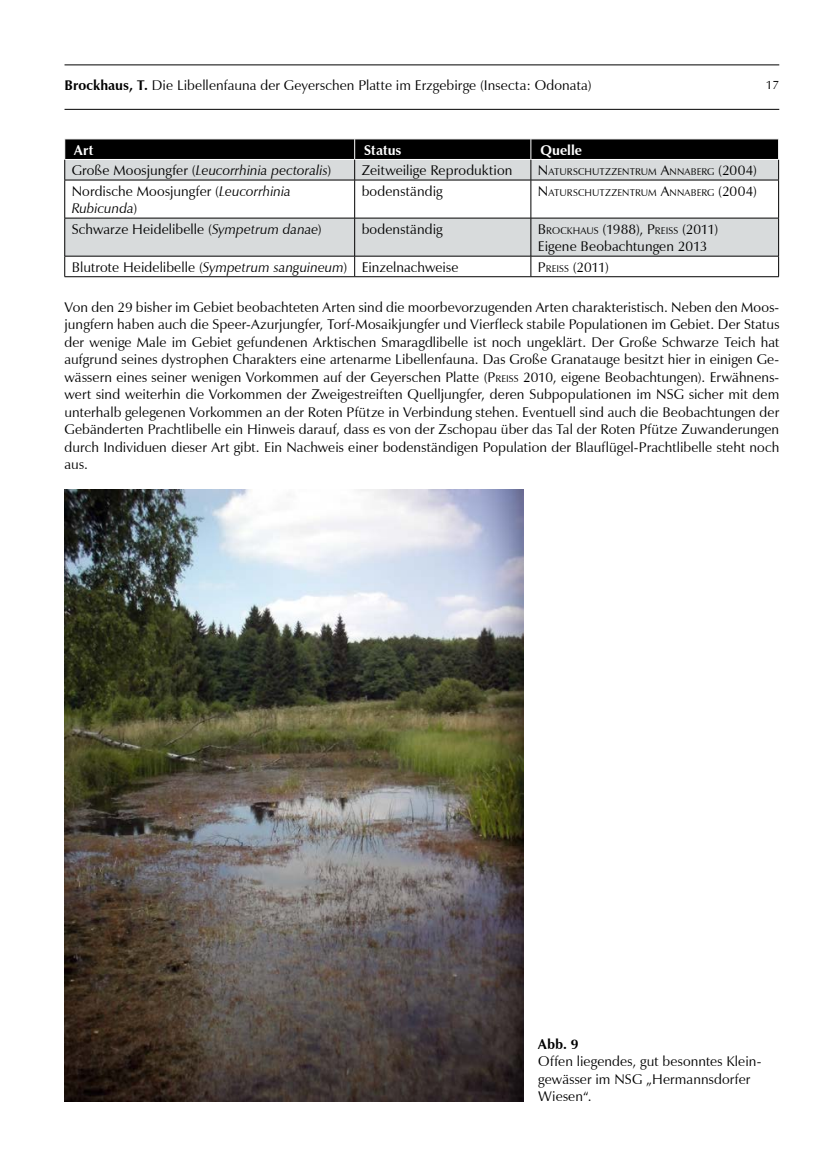
<style>
.page{position:relative;width:819px;height:1166px;background:#fff}
.page>*{position:absolute;margin:0;border:0;box-sizing:border-box;transform-origin:0 0}
.t1{font:14px/17.5px "Zapf Humanist 601 BT";letter-spacing:.005em;color:#000}
.t2{font:italic 14px "Zapf Humanist 601 BT";color:#000}
.t3{font:700 14px "Zapf Humanist 601 BT";letter-spacing:.005em;color:#fff}
.t4{font:700 14px "Zapf Humanist 601 BT";color:#000}
.t5{font:12.25px "Zapf Humanist 601 BT";color:#000}
.t6{font:9.8px "Zapf Humanist 601 BT";letter-spacing:.01em;color:#000}
.s1{font-weight:700}
.s2{font-style:normal}
.s3{font-size:14px}
.s4{font-style:italic}
.s5{font-style:inherit}
.s6{font-size:9.8px}
</style>
<div class="page">
<hr style="left:64px;top:65px;width:715px;height:1px;background:#000">
<hr style="left:64px;top:109px;width:715px;height:1px;background:#000">
<svg style="left:65px;top:181px;width:713px;height:95px"></svg>
<hr style="left:64px;top:180px;width:290px;height:1px;background:#000">
<hr style="left:64px;top:180px;width:1px;height:38px;background:#000">
<hr style="left:354px;top:180px;width:177px;height:1px;background:#000">
<hr style="left:354px;top:180px;width:1px;height:38px;background:#000">
<hr style="left:531px;top:180px;width:247px;height:1px;background:#000">
<hr style="left:530px;top:180px;width:1px;height:38px;background:#000">
<hr style="left:778px;top:180px;width:1px;height:38px;background:#000">
<hr style="left:64px;top:218px;width:290px;height:1px;background:#000">
<hr style="left:64px;top:218px;width:1px;height:38px;background:#000">
<hr style="left:354px;top:218px;width:177px;height:1px;background:#000">
<hr style="left:354px;top:218px;width:1px;height:38px;background:#000">
<hr style="left:531px;top:218px;width:247px;height:1px;background:#000">
<hr style="left:530px;top:218px;width:1px;height:38px;background:#000">
<hr style="left:778px;top:218px;width:1px;height:38px;background:#000">
<hr style="left:64px;top:256px;width:290px;height:1px;background:#000">
<svg style="left:64px;top:256px;width:1px;height:20px"></svg>
<hr style="left:354px;top:256px;width:177px;height:1px;background:#000">
<svg style="left:354px;top:256px;width:1px;height:20px"></svg>
<hr style="left:531px;top:256px;width:247px;height:1px;background:#000">
<svg style="left:530px;top:256px;width:1px;height:20px"></svg>
<svg style="left:778px;top:256px;width:1px;height:20px"></svg>
<hr style="left:64px;top:276px;width:290px;height:1px;background:#000">
<hr style="left:354px;top:276px;width:177px;height:1px;background:#000">
<hr style="left:531px;top:276px;width:247px;height:1px;background:#000">
<svg style="left:64px;top:139px;width:715px;height:41px;background:#6f7171"></svg>
<img style="left:64px;top:490px;width:459px;height:611px">
<p class="t1" style="left:64px;top:77px;width:528px"><span class="s1">Brockhaus, T.</span> Die Libellenfauna der Geyerschen Platte im Erzgebirge (Insecta: Odonata)</p>
<p class="t5" style="left:765px;top:78px;width:15px">17</p>
<p class="t3" style="left:74px;top:141px;width:21px">Art</p>
<p class="t3" style="left:364px;top:141px;width:39px">Status</p>
<p class="t3" style="left:540px;top:141px;width:43px">Quelle</p>
<p class="t2" style="left:72px;top:162px;width:261px"><span class="s2">Große Moosjungfer (</span>Leucorrhinia pectoralis<span class="s2">)</span></p>
<p class="t1" style="left:361px;top:161px;width:152px">Zeitweilige Reproduktion</p>
<p class="t6" style="left:538px;top:166px;width:220px"><span class="s3">N</span>ATURSCHUTZZENTRUM <span class="s3">A</span>NNABERG <span class="s3">(2004)</span></p>
<p class="t1" style="left:72px;top:182px;width:221px">Nordische Moosjungfer (<span class="s4">Leucorrhinia<br>Rubicunda</span>)</p>
<p class="t1" style="left:361px;top:182px;width:82px">bodenständig</p>
<p class="t6" style="left:538px;top:186px;width:220px"><span class="s3">N</span>ATURSCHUTZZENTRUM <span class="s3">A</span>NNABERG <span class="s3">(2004)</span></p>
<p class="t1" style="left:72px;top:220px;width:251px">Schwarze Heidelibelle (<span class="s4">Sympetrum danae</span>)</p>
<p class="t1" style="left:361px;top:220px;width:82px">bodenständig</p>
<p class="t6" style="left:538px;top:224px;width:182px"><span class="s3">B</span>ROCKHAUS <span class="s3">(1988),</span> <span class="s3">P</span>REISS <span class="s3">(2011)</span></p>
<p class="t1" style="left:538px;top:238px;width:171px">Eigene Beobachtungen 2013</p>
<p class="t1" style="left:72px;top:258px;width:388px">Blutrote Heidelibelle (<span class="s4">Sympetrum sanguineum</span>) Einzelnachweise</p>
<p class="t1" style="left:538px;top:258px;width:73px"><span class="s5">P</span><span class="s6">REISS</span> (2011)</p>
<p class="t1" style="left:64px;top:298px;width:716px;text-align:justify">Von den 29 bisher im Gebiet beobachteten Arten sind die moorbevorzugenden Arten charakteristisch. Neben den Moos&shy;jungfern haben auch die Speer-Azurjungfer, Torf-Mosaikjungfer und Vierfleck stabile Populationen im Gebiet. Der Status der wenige Male im Gebiet gefundenen Arktischen Smaragdlibelle ist noch ungeklärt. Der Große Schwarze Teich hat aufgrund seines dystrophen Charakters eine artenarme Libellenfauna. Das Große Granatauge besitzt hier in einigen Ge&shy;wässern eines seiner wenigen Vorkommen auf der Geyerschen Platte (<span class="s5">P</span><span class="s6">REISS</span> 2010, eigene Beobachtungen). Erwähnens&shy;wert sind weiterhin die Vorkommen der Zweigestreiften Quelljungfer, deren Subpopulationen im NSG sicher mit dem unterhalb gelegenen Vorkommen an der Roten Pfütze in Verbindung stehen. Eventuell sind auch die Beobachtungen der Gebänderten Prachtlibelle ein Hinweis darauf, dass es von der Zschopau über das Tal der Roten Pfütze Zuwanderungen durch Individuen dieser Art gibt. Ein Nachweis einer bodenständigen Population der Blauflügel-Prachtlibelle steht noch aus.</p>
<p class="t4" style="left:538px;top:1035px;width:42px">Abb. 9</p>
<p class="t1" style="left:538px;top:1053px;width:224px">Offen liegendes, gut besonntes Klein&shy;gewässer im NSG „Hermannsdorfer<br>Wiesen“.</p>
</div>
